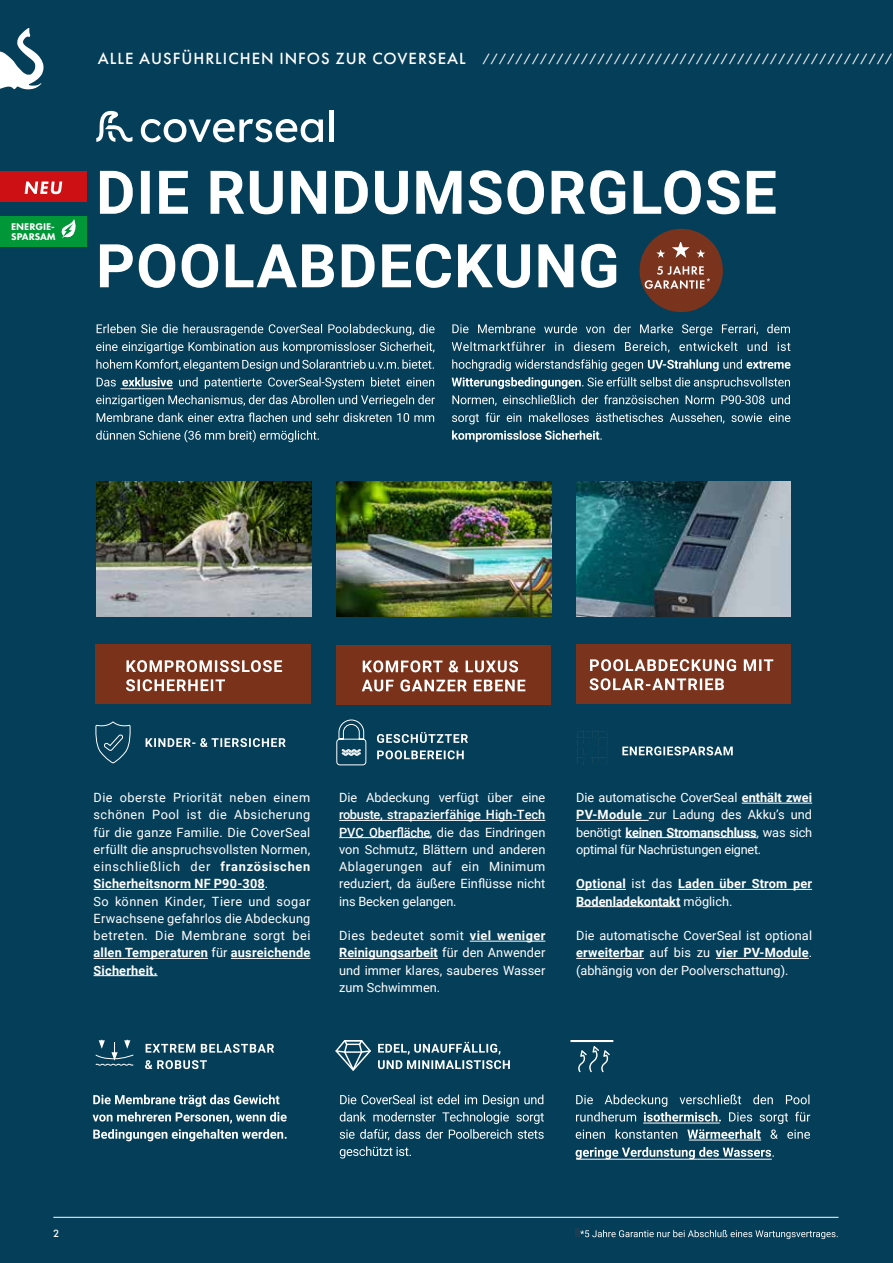
<style>
.page{position:relative;width:893px;height:1263px;background:#053e58}
.page>*{position:absolute;margin:0;border:0;box-sizing:border-box;transform-origin:0 0}
.t1{font:500 16.8px "Futura PT";letter-spacing:.06em;color:#fff}
.t2{font:12.75px/17.2px "Roboto";letter-spacing:.01em;color:#fff;text-align:justify}
.t3{font:12.75px/17.2px "Roboto";letter-spacing:.035em;color:#fff}
.t4{font:700 12.75px/17.2px "Roboto";letter-spacing:.015em;color:#fff}
.t5{font:500 11.25px "Futura PT";color:#fff}
.t6{font:500 10.95px "Futura PT";color:#fff}
.t7{font:800 10.05px/10.1px "Futura PT";color:#fff}
.s1{font-weight:500}
.s2{font-weight:700}
.s3{font-weight:400}
</style>
<div class="page">
<svg style="left:452px;top:430px;width:150px;height:12px"></svg>
<svg style="left:452px;top:412px;width:338px;height:12px"></svg>
<svg style="left:452px;top:395px;width:338px;height:11px"></svg>
<svg style="left:452px;top:377px;width:338px;height:12px"></svg>
<svg style="left:452px;top:359px;width:338px;height:12px"></svg>
<svg style="left:452px;top:342px;width:338px;height:11px"></svg>
<svg style="left:452px;top:324px;width:338px;height:12px"></svg>
<svg style="left:96px;top:430px;width:223px;height:12px"></svg>
<svg style="left:96px;top:395px;width:339px;height:27px"></svg>
<svg style="left:97px;top:377px;width:337px;height:12px"></svg>
<svg style="left:96px;top:359px;width:338px;height:12px"></svg>
<svg style="left:96px;top:342px;width:338px;height:11px"></svg>
<svg style="left:97px;top:324px;width:338px;height:12px"></svg>
<svg style="left:377px;top:750px;width:87px;height:9px"></svg>
<svg style="left:377px;top:732px;width:91px;height:11px"></svg>
<svg style="left:336px;top:719px;width:30px;height:46px"></svg>
<svg style="left:146px;top:738px;width:140px;height:9px"></svg>
<svg style="left:95px;top:721px;width:36px;height:43px"></svg>
<div style="left:96px;top:645px;width:215px;height:59px;background:#7b321a"></div>
<svg style="left:126px;top:679px;width:99px;height:12px"></svg>
<svg style="left:126px;top:660px;width:156px;height:12px"></svg>
<svg style="left:335px;top:1040px;width:36px;height:31px"></svg>
<svg style="left:378px;top:1042px;width:132px;height:27px"></svg>
<div style="left:576px;top:645px;width:215px;height:59px;background:#7a331c"></div>
<svg style="left:590px;top:678px;width:134px;height:12px"></svg>
<svg style="left:590px;top:659px;width:183px;height:12px"></svg>
<svg style="left:622px;top:746px;width:111px;height:9px"></svg>
<svg style="left:95px;top:1040px;width:39px;height:26px"></svg>
<svg style="left:145px;top:1060px;width:62px;height:9px"></svg>
<svg style="left:146px;top:1044px;width:128px;height:9px"></svg>
<svg style="left:576px;top:730px;width:31px;height:35px"></svg>
<svg style="left:100px;top:244px;width:516px;height:44px"></svg>
<svg style="left:100px;top:170px;width:675px;height:44px"></svg>
<svg style="left:578px;top:1046px;width:32px;height:26px"></svg>
<div style="left:571px;top:1040px;width:42px;height:2px;border:1px solid #fff"></div>
<div style="left:336px;top:645px;width:215px;height:59px;background:#7b321a"></div>
<svg style="left:362px;top:679px;width:163px;height:12px"></svg>
<svg style="left:363px;top:660px;width:155px;height:12px"></svg>
<div style="left:0;top:171px;width:87px;height:31px;background:#cd1013"></div>
<svg style="left:25px;top:182px;width:37px;height:12px"></svg>
<div style="left:0;top:217px;width:87px;height:30px;background:#009738"></div>
<svg style="left:61px;top:219px;width:15px;height:19px"></svg>
<img style="left:97px;top:481px;width:214px;height:136px">
<img style="left:336px;top:481px;width:215px;height:136px">
<img style="left:576px;top:481px;width:215px;height:136px">
<svg style="left:96px;top:110px;width:36px;height:32px"></svg>
<svg style="left:141px;top:119px;width:182px;height:23px"></svg>
<div style="left:329px;top:110px;width:5px;height:32px;background:#fff"></div>
<svg style="left:0;top:28px;width:43px;height:62px"></svg>
<hr style="left:53px;top:1217px;width:785px;height:1px;background:#fff">
<hr style="left:120px;top:388px;width:53px;height:1px;background:#fff">
<svg style="left:576px;top:1228px;width:262px;height:11px"></svg>
<svg style="left:639px;top:229px;width:84px;height:83px"></svg>
<svg style="left:340px;top:1146px;width:71px;height:12px"></svg>
<svg style="left:340px;top:1094px;width:204px;height:46px"></svg>
<svg style="left:93px;top:1094px;width:194px;height:47px"></svg>
<svg style="left:576px;top:1147px;width:198px;height:12px"></svg>
<svg style="left:576px;top:1094px;width:234px;height:45px"></svg>
<hr style="left:339px;top:820px;width:206px;height:1px;background:#fff">
<hr style="left:339px;top:837px;width:91px;height:1px;background:#fff">
<hr style="left:470px;top:941px;width:75px;height:1px;background:#fff">
<hr style="left:339px;top:958px;width:99px;height:1px;background:#fff">
<hr style="left:94px;top:889px;width:171px;height:1px;background:#fff">
<hr style="left:94px;top:958px;width:114px;height:1px;background:#fff">
<hr style="left:231px;top:958px;width:79px;height:1px;background:#fff">
<hr style="left:94px;top:975px;width:64px;height:1px;background:#fff">
<hr style="left:742px;top:803px;width:70px;height:1px;background:#fff">
<hr style="left:576px;top:820px;width:73px;height:1px;background:#fff">
<hr style="left:625px;top:837px;width:131px;height:1px;background:#fff">
<hr style="left:576px;top:889px;width:50px;height:1px;background:#fff">
<hr style="left:678px;top:889px;width:134px;height:1px;background:#fff">
<hr style="left:576px;top:906px;width:104px;height:1px;background:#fff">
<hr style="left:576px;top:958px;width:68px;height:1px;background:#fff">
<hr style="left:716px;top:958px;width:93px;height:1px;background:#fff">
<hr style="left:643px;top:1123px;width:77px;height:1px;background:#fff">
<hr style="left:689px;top:1140px;width:72px;height:1px;background:#fff">
<hr style="left:576px;top:1159px;width:196px;height:1px;background:#fff">
<h1 class="t1" style="left:98px;top:49px;width:369px">ALLE AUSFÜHRLICHEN INFOS ZUR COVERSEAL</h1>
<p class="t5" style="left:483px;top:52px;width:412px">//////////////////////////////////////////////////</p>
<p class="t7" style="left:11px;top:222px;width:46px">ENERGIE-<br>SPARSAM</p>
<p class="t2" style="left:339px;top:788px;width:208px">Die Abdeckung verfügt über eine</p>
<p class="t2" style="left:339px;top:806px;width:208px"><span class="s1">robuste, strapazierfähige High-Tech PVC Oberfläche</span>, die das Eindringen von Schmutz, Blättern und anderen Ablagerungen auf ein Minimum reduziert, da äußere Einflüsse nicht ins Becken gelangen.</p>
<p class="t2" style="left:339px;top:926px;width:208px">Dies bedeutet somit <span class="s2">viel weniger Reinigungsarbeit</span> für den Anwender und immer klares, sauberes Wasser zum Schwimmen.</p>
<p class="t3" style="left:94px;top:788px;width:218px">Die oberste Priorität neben einem schönen Pool ist die Absicherung für die ganze Familie. Die CoverSeal erfüllt die anspruchsvollsten Normen, einschließlich der <span class="s2">französischen<br>Sicherheitsnorm NF P90-308</span>.<br>So können Kinder, Tiere und sogar<br>Erwachsene gefahrlos die Abdeckung betreten. Die Membrane sorgt bei <span class="s2">allen Temperaturen</span> für <span class="s2">ausreichende<br>Sicherheit.</span></p>
<p class="t2" style="left:576px;top:788px;width:237px">Die automatische CoverSeal <span class="s2">enthält zwei PV-Module</span> zur Ladung des Akku’s und benötigt <span class="s2">keinen Stromanschluss</span>, was sich optimal für Nachrüstungen eignet.</p>
<p class="t4" style="left:576px;top:875px;width:237px">Optional <span class="s3">ist das</span> Laden über Strom per<br>Bodenladekontakt <span class="s3">möglich.</span></p>
<p class="t2" style="left:576px;top:926px;width:237px">Die automatische CoverSeal ist optional <span class="s2">erweiterbar</span> auf bis zu <span class="s2">vier PV-Module</span>. (abhängig von der Poolverschattung).</p>
<p class="t6" style="left:53px;top:1226px;width:8px">2</p>
</div>
